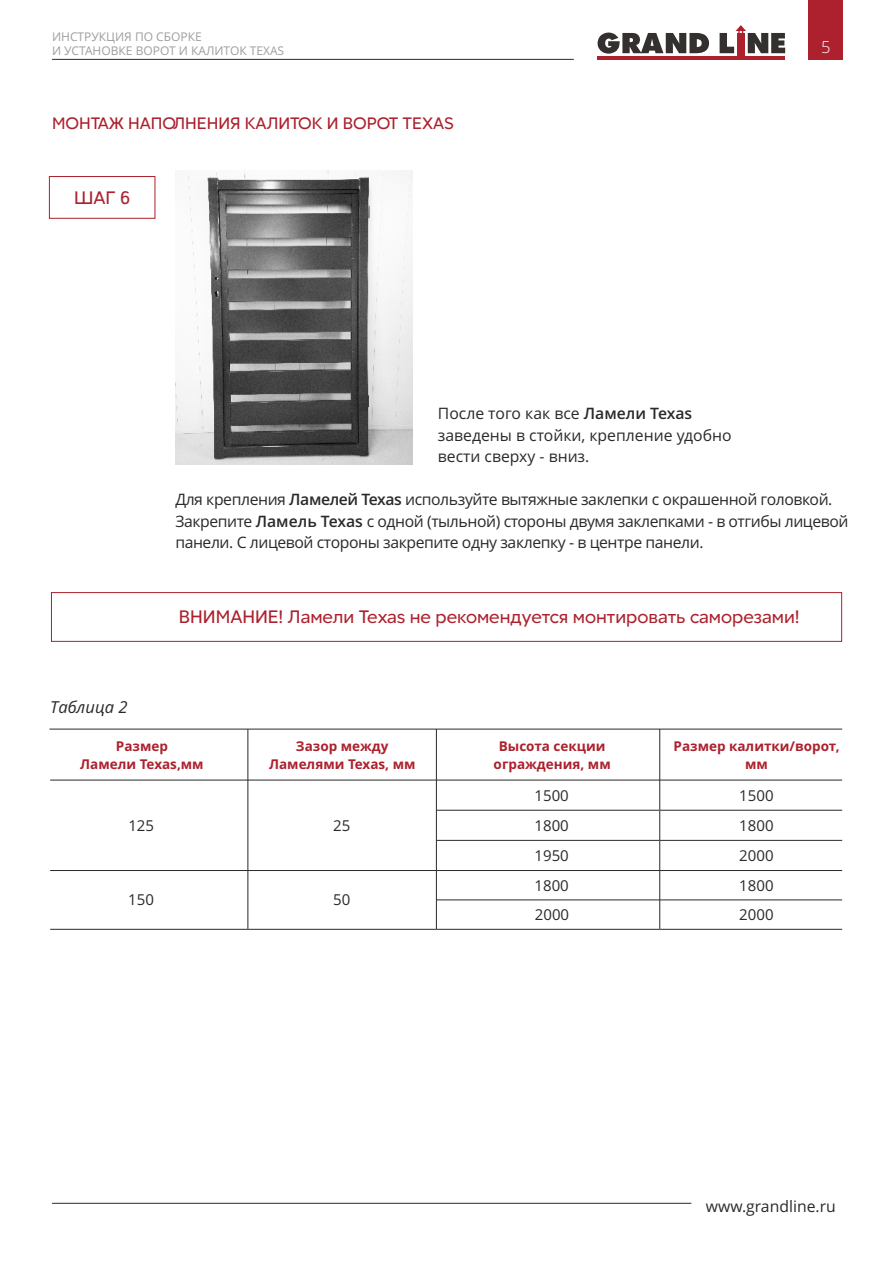
<style>
.page{position:relative;width:893px;height:1263px;background:#fff}
.page>*{position:absolute;margin:0;border:0;box-sizing:border-box;transform-origin:0 0}
.t1{font:18px "Red Ring";color:#ac212d}
.t2{font:16.5px "Red Ring";color:#ac212d}
.t3{font:italic 16.5px "Open Sans";color:#2b2a29}
.t4{font:300 16.5px "Open Sans";color:#fefefe}
.t5{font:15.75px/21.5px "Open Sans";letter-spacing:-.025em;color:#2b2a29}
.t6{font:15.75px/21.5px "Open Sans";color:#2b2a29}
.t7{font:15px "Open Sans";color:#2b2a29}
.t8{font:700 13.5px/18.5px "Open Sans";color:#ac212d;text-align:center}
.t9{font:12px/14.4px "Open Sans";color:#9d9e9e}
.s1{font-weight:600}
</style>
<div class="page">
<hr style="left:52px;top:59px;width:522px;height:1px;background:#2b2a29">
<hr style="left:52px;top:1203px;width:639px;height:1px;background:#2b2a29">
<div style="left:737px;top:33px;width:8px;height:25px;background:#ac212d"></div>
<hr style="left:598px;top:56px;width:187px;height:4px;background:#ac212d">
<svg style="left:598px;top:33px;width:111px;height:21px"></svg>
<svg style="left:720px;top:25px;width:65px;height:28px"></svg>
<div style="left:809px;top:0;width:34px;height:60px;background:#ac212d"></div>
<div style="left:49px;top:176px;width:106px;height:43px;border:1px solid #ac212d"></div>
<img style="left:175px;top:170px;width:238px;height:294px">
<div style="left:51px;top:592px;width:791px;height:50px;border:1px solid #ac212d"></div>
<hr style="left:247px;top:729px;width:1px;height:51px;background:#2b2a29">
<hr style="left:436px;top:729px;width:1px;height:51px;background:#2b2a29">
<hr style="left:659px;top:729px;width:1px;height:51px;background:#2b2a29">
<hr style="left:50px;top:780px;width:198px;height:1px;background:#2b2a29">
<hr style="left:247px;top:780px;width:1px;height:90px;background:#2b2a29">
<hr style="left:436px;top:780px;width:224px;height:1px;background:#2b2a29">
<hr style="left:436px;top:780px;width:1px;height:90px;background:#2b2a29">
<hr style="left:660px;top:780px;width:182px;height:1px;background:#2b2a29">
<hr style="left:659px;top:780px;width:1px;height:30px;background:#2b2a29">
<hr style="left:436px;top:810px;width:224px;height:1px;background:#2b2a29">
<hr style="left:660px;top:810px;width:182px;height:1px;background:#2b2a29">
<hr style="left:659px;top:810px;width:1px;height:30px;background:#2b2a29">
<hr style="left:436px;top:840px;width:224px;height:1px;background:#2b2a29">
<hr style="left:660px;top:840px;width:182px;height:1px;background:#2b2a29">
<hr style="left:50px;top:870px;width:198px;height:1px;background:#2b2a29">
<hr style="left:436px;top:870px;width:224px;height:1px;background:#2b2a29">
<hr style="left:660px;top:870px;width:182px;height:1px;background:#2b2a29">
<hr style="left:247px;top:870px;width:1px;height:59px;background:#2b2a29">
<hr style="left:436px;top:870px;width:1px;height:59px;background:#2b2a29">
<svg style="left:659px;top:841px;width:1px;height:58px"></svg>
<hr style="left:436px;top:899px;width:224px;height:1px;background:#2b2a29">
<hr style="left:660px;top:899px;width:182px;height:1px;background:#2b2a29">
<hr style="left:659px;top:899px;width:1px;height:30px;background:#2b2a29">
<hr style="left:50px;top:929px;width:198px;height:1px;background:#2b2a29">
<hr style="left:436px;top:929px;width:224px;height:1px;background:#2b2a29">
<hr style="left:660px;top:929px;width:182px;height:1px;background:#2b2a29">
<hr style="left:248px;top:780px;width:188px;height:1px;background:#2b2a29">
<hr style="left:248px;top:870px;width:188px;height:1px;background:#2b2a29">
<hr style="left:248px;top:929px;width:188px;height:1px;background:#2b2a29">
<hr style="left:49px;top:729px;width:793px;height:1px;background:#2b2a29">
<p class="t9" style="left:52px;top:30px;width:234px">ИНСТРУКЦИЯ ПО СБОРКЕ<br>И УСТАНОВКЕ ВОРОТ И КАЛИТОК TEXAS</p>
<p class="t2" style="left:52px;top:116px;width:403px">МОНТАЖ НАПОЛНЕНИЯ КАЛИТОК И ВОРОТ TEXAS</p>
<p class="t1" style="left:74px;top:190px;width:58px">ШАГ 6</p>
<p class="t4" style="left:821px;top:41px;width:11px">5</p>
<p class="t6" style="left:438px;top:404px;width:295px">После того как все <span class="s1">Ламели Texas </span>заведены в стойки, крепление удобно вести сверху - вниз.</p>
<p class="t5" style="left:175px;top:490px;width:675px">Для крепления <span class="s1">Ламелей Texas</span> используйте вытяжные заклепки с окрашенной головкой.<br>Закрепите <span class="s1">Ламель Texas</span> с одной (тыльной) стороны двумя заклепками - в отгибы лицевой панели. С лицевой стороны закрепите одну заклепку - в центре панели.</p>
<p class="t1" style="left:179px;top:609px;width:622px">ВНИМАНИЕ! Ламели Texas не рекомендуется монтировать саморезами!</p>
<p class="t3" style="left:50px;top:700px;width:79px">Таблица 2</p>
<p class="t8" style="left:80px;top:738px;width:125px">Размер<br>Ламели Texas,мм</p>
<p class="t8" style="left:269px;top:738px;width:148px">Зазор между<br>Ламелями Texas, мм</p>
<p class="t8" style="left:494px;top:738px;width:119px">Высота секции ограждения, мм</p>
<p class="t8" style="left:674px;top:738px;width:168px">Размер калитки/ворот, мм</p>
<p class="t7" style="left:128px;top:819px;width:27px">125</p>
<p class="t7" style="left:333px;top:819px;width:19px">25</p>
<p class="t7" style="left:128px;top:894px;width:27px">150</p>
<p class="t7" style="left:333px;top:894px;width:19px">50</p>
<p class="t7" style="left:534px;top:789px;width:36px">1500</p>
<p class="t7" style="left:739px;top:789px;width:36px">1500</p>
<p class="t7" style="left:534px;top:819px;width:36px">1800</p>
<p class="t7" style="left:739px;top:819px;width:36px">1800</p>
<p class="t7" style="left:534px;top:850px;width:36px">1950</p>
<p class="t7" style="left:739px;top:850px;width:36px">2000</p>
<p class="t7" style="left:534px;top:879px;width:36px">1800</p>
<p class="t7" style="left:739px;top:879px;width:36px">1800</p>
<p class="t7" style="left:535px;top:908px;width:36px">2000</p>
<p class="t7" style="left:739px;top:908px;width:36px">2000</p>
<p class="t6" style="left:706px;top:1197px;width:131px">www.grandline.ru</p>
</div>
